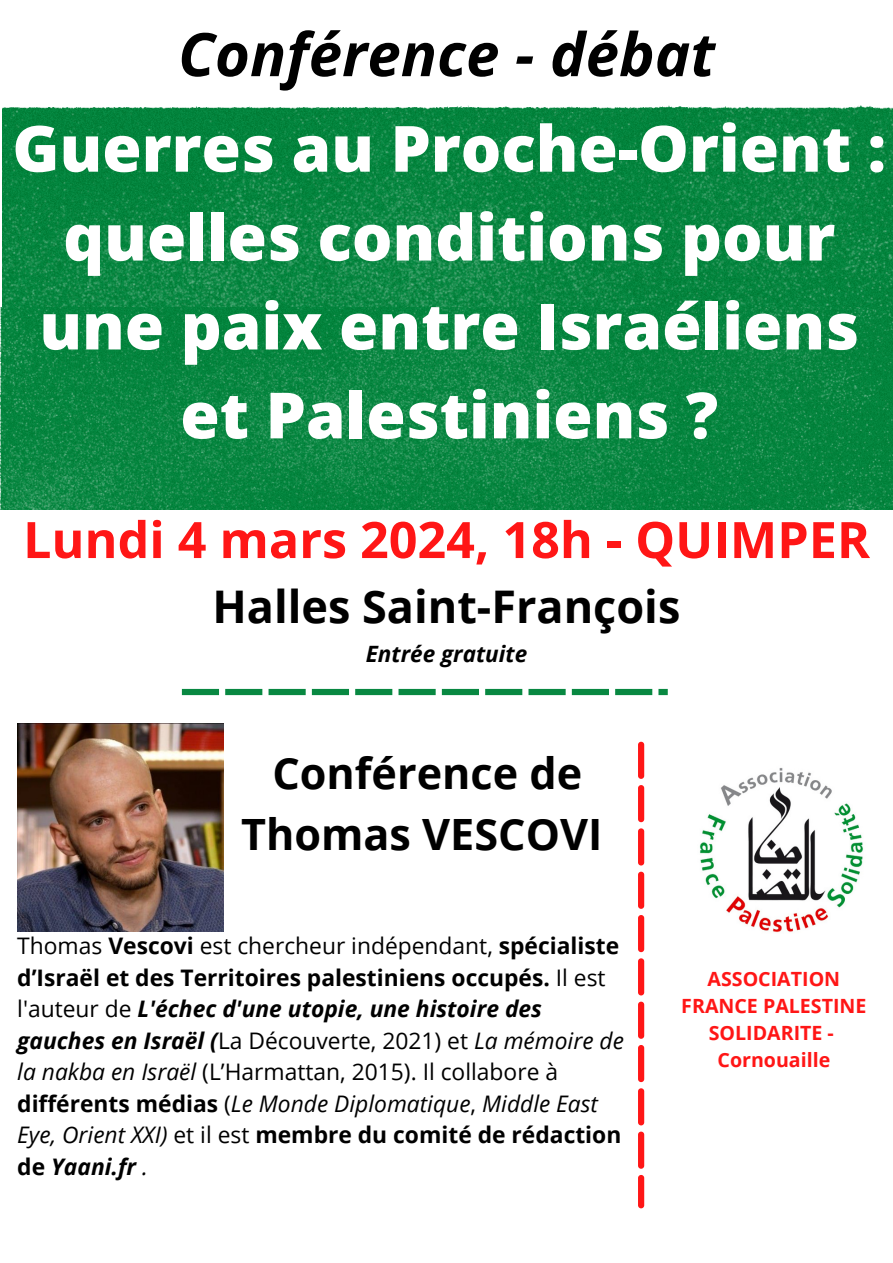
<style>
.page{position:relative;width:893px;height:1263px;background:#fff}
.page>*{position:absolute;margin:0;border:0;box-sizing:border-box;transform-origin:0 0}
.t1{font:800 63.75px/88.9px "Open Sans";color:#fff;text-align:center}
.t2{font:italic 700 60px "Open Sans";color:#000}
.t3{font:700 50.25px "Open Sans";color:#ff1616}
.t4{font:700 45px "Open Sans";color:#000}
.t5{font:700 43.12px/60.2px "Open Sans";color:#000;text-align:center}
.t6{font:22.8px/31.5px "Open Sans";color:#000}
.t7{font:italic 700 22.5px "Open Sans";color:#000}
.t8{font:700 19.58px/27px "Open Sans";color:#ff1616;text-align:center}
.s1{font-weight:700}
.s2{font-weight:700;font-style:italic}
.s3{font-style:italic}
</style>
<div class="page">
<img style="left:3px;top:105px;width:890px;height:202px">
<svg style="left:638px;top:742px;width:6px;height:466px;background:#ff3c3c"></svg>
<img style="left:699px;top:768px;width:164px;height:165px">
<img style="left:17px;top:723px;width:206px;height:208px">
<img style="left:0;top:307px;width:893px;height:202px">
<svg style="left:182px;top:689px;width:486px;height:6px;background:#2a985b"></svg>
<p class="t2" style="left:178px;top:12px;width:538px">Conférence - débat</p>
<h3 class="t1" style="left:12px;top:103px;width:875px">Guerres au Proche-Orient : quelles conditions pour une paix entre Israéliens et Palestiniens ?</h3>
<p class="t3" style="left:23px;top:504px;width:848px">Lundi 4 mars 2024, 18h - QUIMPER</p>
<p class="t4" style="left:212px;top:575px;width:469px">Halles Saint-François</p>
<p class="t7" style="left:366px;top:637px;width:163px">Entrée gratuite</p>
<p class="t5" style="left:241px;top:742px;width:363px">Conférence de<br>Thomas VESCOVI</p>
<p class="t6" style="left:17px;top:929px;width:608px">Thomas <span class="s1">Vescovi</span> est chercheur indépendant, <span class="s1">spécialiste d’Israël et des Territoires palestiniens occupés.</span> Il est l'auteur de <span class="s2">L'échec d'une utopie, une histoire des gauches en Israël (</span>La Découverte, 2021) et <span class="s3">La mémoire de la nakba en Israël</span> (L’Harmattan, 2015). Il collabore à<br><span class="s1">diffé rents médias</span> (<span class="s3">Le Monde Diplomatique</span>, <span class="s3">Middle East Eye, Orient XXI)</span> et il est <span class="s1">membre du comité de rédaction de</span> <span class="s2">Yaani.fr</span> <span class="s3">.</span></p>
<p class="t8" style="left:681px;top:965px;width:187px">ASSOCIATION<br>FRANCE PALESTINE<br>SOLIDARITE -</p>
<h4 class="t8" style="left:717px;top:1046px;width:114px">Cornouaille</h4>
</div>
